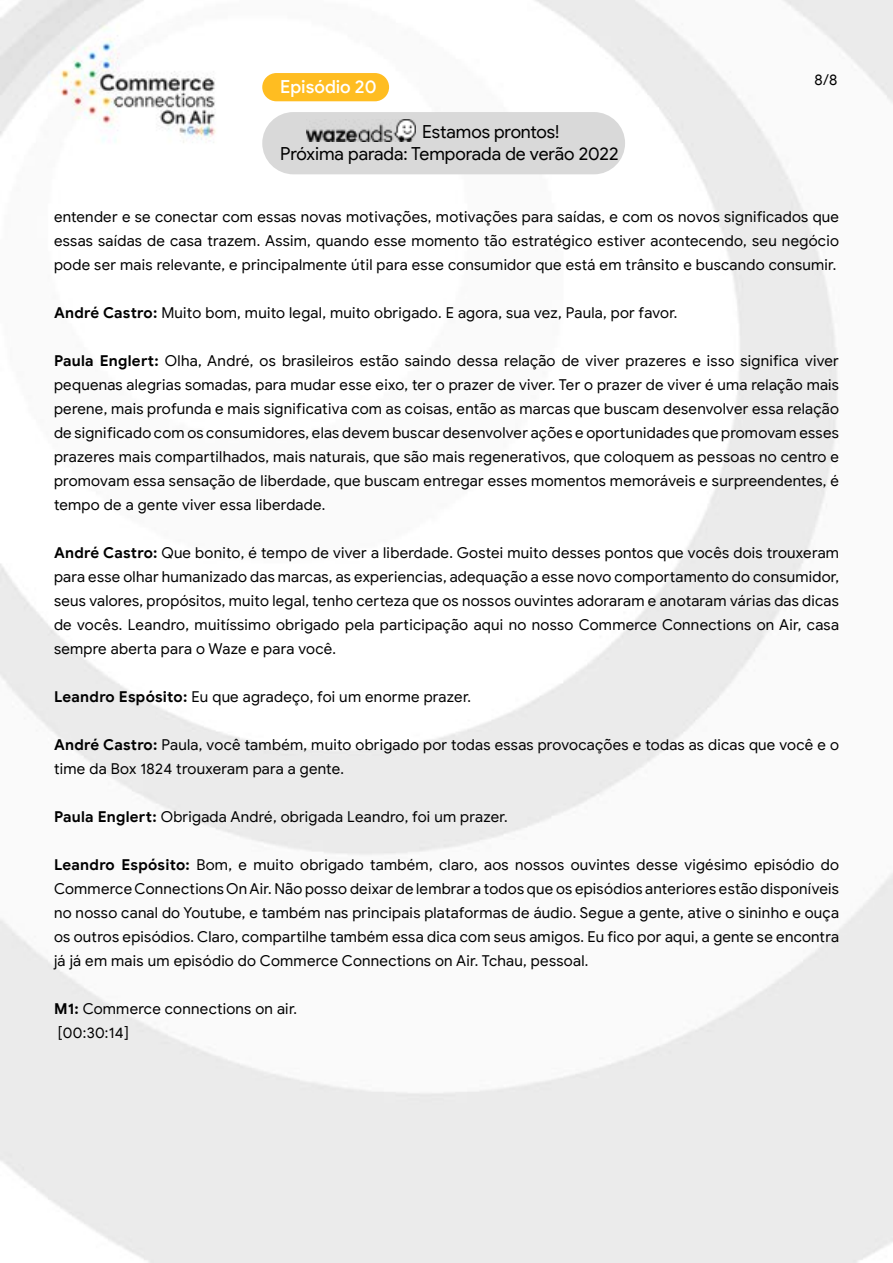
<style>
.page{position:relative;width:893px;height:1263px;background:#fff}
.page>*{position:absolute;margin:0;border:0;box-sizing:border-box;transform-origin:0 0}
.t1{font:18px/21.6px "Google Sans Display";letter-spacing:-.005em;color:#000}
.t2{font:500 18px "Google Sans Display";color:#fff}
.t3{font:15px/24px "Google Sans";letter-spacing:.015em;color:#000;text-align:justify}
.t4{font:15px "Google Sans Display";color:#000}
.s1{font-weight:700}
</style>
<div class="page">
<img style="left:0;top:0;width:893px;height:1263px">
<div style="left:262px;top:73px;width:127px;height:28px;background:#ffbd21;border-radius:14px"></div>
<div style="left:262px;top:112px;width:363px;height:62px;background:#d9d9d9;border-radius:31px"></div>
<img style="left:306px;top:120px;width:109px;height:21px">
<p class="t2" style="left:280px;top:76px;width:98px">Episódio 20</p>
<p class="t1" style="left:280px;top:121px;width:340px;text-indent:142px">Estamos prontos!<br>Próxima parada: Temporada de verão 2022</p>
<p class="t4" style="left:814px;top:70px;width:25px">8/8</p>
<p class="t3" style="left:54px;top:204px;width:786px">entender e se conectar com essas novas motivações, motivações para saídas, e com os novos significados que essas saídas de casa trazem. Assim, quando esse momento tão estratégico estiver acontecendo, seu negócio pode ser mais relevante, e principalmente útil para esse consumidor que está em trânsito e buscando consumir.</p>
<p class="t3" style="left:54px;top:300px;width:625px"><span class="s1">André Castro:</span> Muito bom, muito legal, muito obrigado. E agora, sua vez, Paula, por favor.</p>
<p class="t3" style="left:54px;top:348px;width:787px"><span class="s1">Paula Englert:</span> Olha, André, os brasileiros estão saindo dessa relação de viver prazeres e isso significa viver pequenas alegrias somadas, para mudar esse eixo, ter o prazer de viver. Ter o prazer de viver é uma relação mais perene, mais profunda e mais significativa com as coisas, então as marcas que buscam desenvolver essa relação de significado com os consumidores, elas devem buscar desenvolver ações e oportunidades que promovam esses prazeres mais compartilhados, mais naturais, que são mais regenerativos, que coloquem as pessoas no centro e promovam essa sensação de liberdade, que buscam entregar esses momentos memoráveis e surpreendentes, é tempo de a gente viver essa liberdade.</p>
<p class="t3" style="left:54px;top:540px;width:786px"><span class="s1">André Castro:</span> Que bonito, é tempo de viver a liberdade. Gostei muito desses pontos que vocês dois trouxeram para esse olhar humanizado das marcas, as experiencias, adequação a esse novo comportamento do consumidor, seus valores, propósitos, muito legal, tenho certeza que os nossos ouvintes adoraram e anotaram várias das dicas de vocês. Leandro, muitíssimo obrigado pela participação aqui no nosso Commerce Connections on Air, casa sempre aberta para o Waze e para você.</p>
<p class="t3" style="left:54px;top:684px;width:419px"><span class="s1">Leandro Espósito:</span> Eu que agradeço, foi um enorme prazer.</p>
<p class="t3" style="left:54px;top:732px;width:786px"><span class="s1">André Castro:</span> Paula, você também, muito obrigado por todas essas provocações e todas as dicas que você e o time da Box 1824 trouxeram para a gente.</p>
<p class="t3" style="left:54px;top:804px;width:455px"><span class="s1">Paula Englert:</span> Obrigada André, obrigada Leandro, foi um prazer.</p>
<p class="t3" style="left:54px;top:852px;width:786px"><span class="s1">Leandro Espósito:</span> Bom, e muito obrigado também, claro, aos nossos ouvintes desse vigésimo episódio do Commerce Connections On Air. Não posso deixar de lembrar a todos que os episódios anteriores estão disponíveis no nosso canal do Youtube, e também nas principais plataformas de áudio. Segue a gente, ative o sininho e ouça os outros episódios. Claro, compartilhe também essa dica com seus amigos. Eu fico por aqui, a gente se encontra já já em mais um episódio do Commerce Connections on Air. Tchau, pessoal.</p>
<p class="t3" style="left:54px;top:996px;width:245px"><span class="s1">M1:</span> Commerce connections on air. [00:30:14]</p>
</div>
